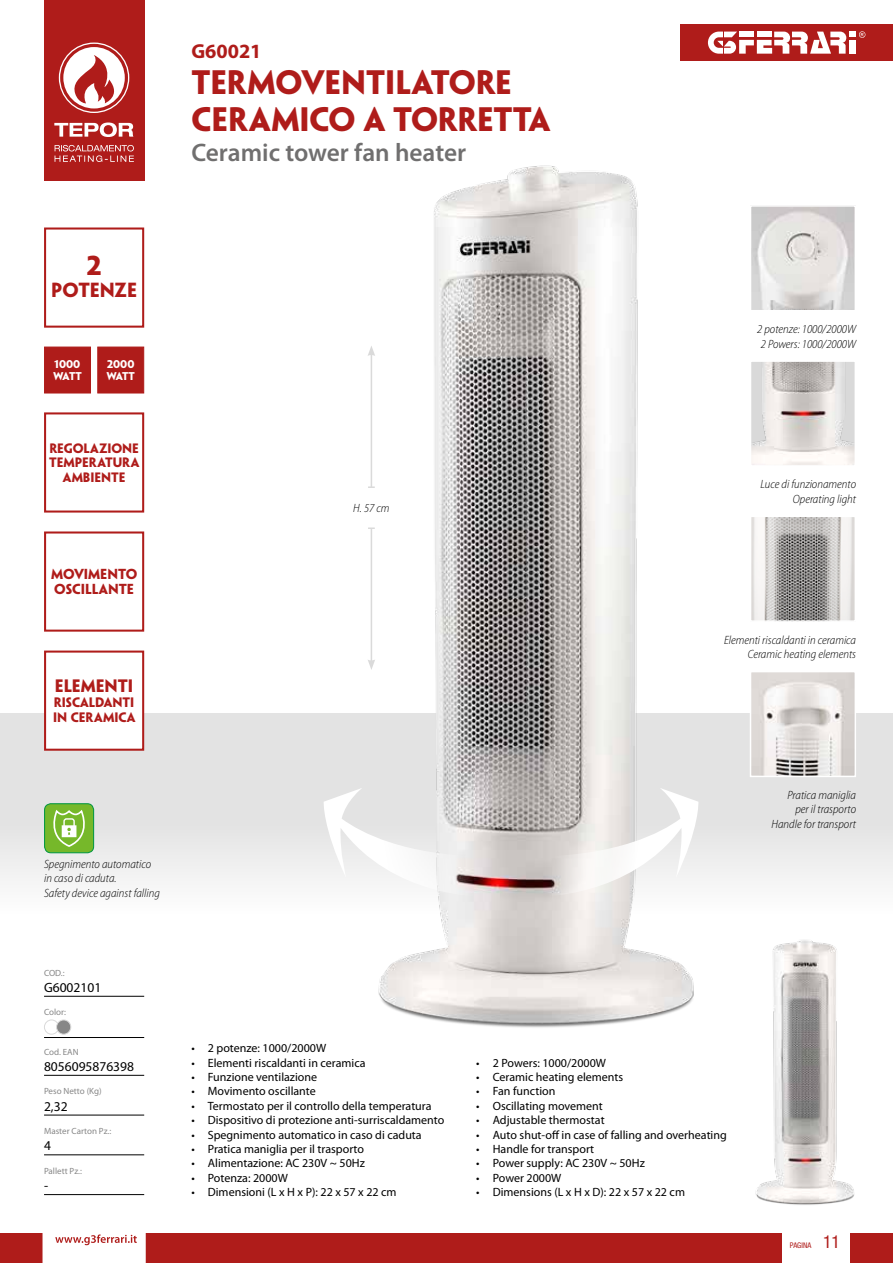
<style>
.page{position:relative;width:893px;height:1263px;background:#fff}
.page>*{position:absolute;margin:0;border:0;box-sizing:border-box;transform-origin:0 0}
.t1{font:700 30.45px/36.6px "Penumbra Sans Std";color:#af1c1a}
.t2{font:600 25.35px "Myriad Pro";color:#706f6f}
.t3{font:700 24.45px "Penumbra Sans Std";color:#af1c1a}
.t4{font:700 20.25px "Myriad Pro";color:#af1c1a}
.t5{font:700 18.3px "Penumbra Sans Std";color:#af1c1a}
.t6{font:condensed 17.85px "Helvetica Neue LT Std";color:#af1c1a}
.t7{font:700 16.2px "Penumbra Sans Std";color:#af1c1a}
.t8{font:13.5px "Myriad Pro";color:#000}
.t9{font:700 13.05px/15.6px "Penumbra Sans Std";color:#af1c1a}
.t10{font:700 12.3px/14.7px "Penumbra Sans Std";color:#af1c1a;text-align:center}
.t11{font:12px "Myriad Pro";color:#000}
.t12{font:italic 300 semi-condensed 12px/14.4px "Myriad Pro";color:#000;text-align:right}
.t13{font:700 10.2px/12.1px "Penumbra Sans Std";color:#fff}
.t14{font:9px "Myriad Pro";color:#878787}
.t15{font:condensed 7.8px "Helvetica Neue LT Std";color:#af1c1a}
</style>
<div class="page">
<div style="left:0;top:1233px;width:893px;height:30px;background:#af1c1a"></div>
<svg style="left:43px;top:1233px;width:103px;height:30px;background:#f8edec"></svg>
<div style="left:0;top:713px;width:893px;height:214px;background:linear-gradient(to bottom,#dbdbdb,#f9f9f9)"></div>
<div style="left:782px;top:1231px;width:67px;height:32px;background:#fff"></div>
<div style="left:44px;top:0;width:100px;height:181px;background:#af1c1a"></div>
<svg style="left:55px;top:145px;width:79px;height:17px"></svg>
<svg style="left:54px;top:122px;width:79px;height:15px"></svg>
<div style="left:59px;top:43px;width:70px;height:70px;border:1px solid #fff;border-radius:50%"></div>
<svg style="left:63px;top:47px;width:62px;height:61px"></svg>
<div style="left:680px;top:24px;width:213px;height:37px;background:#af1c1a"></div>
<hr style="left:0;top:24px;width:1px;height:37px;background:#af1c1a">
<svg style="left:708px;top:31px;width:157px;height:23px"></svg>
<hr style="left:44px;top:996px;width:100px;height:1px;background:#000">
<hr style="left:44px;top:1037px;width:100px;height:1px;background:#000">
<hr style="left:44px;top:1075px;width:100px;height:1px;background:#000">
<hr style="left:44px;top:1115px;width:100px;height:1px;background:#000">
<hr style="left:44px;top:1154px;width:100px;height:1px;background:#000">
<hr style="left:44px;top:1194px;width:100px;height:1px;background:#000">
<div style="left:44px;top:1019px;width:15px;height:15px;border:1px solid #dadada;border-radius:50%"></div>
<div style="left:57px;top:1020px;width:14px;height:14px;background:#878787;border-radius:50%"></div>
<div style="left:56px;top:1019px;width:15px;height:15px;border:1px solid #dadada;border-radius:50%"></div>
<div style="left:45px;top:804px;width:49px;height:49px;background:#76b82a;border-radius:6px"></div>
<svg style="left:53px;top:811px;width:32px;height:36px"></svg>
<div style="left:63px;top:818px;width:12px;height:14px;border:1px solid #fff;border-radius:2px"></div>
<div style="left:44px;top:803px;width:50px;height:50px;border:1px solid #009641;border-radius:6px"></div>
<div style="left:97px;top:347px;width:47px;height:46px;background:#af1c1a;border:1px solid #af1c1a"></div>
<div style="left:44px;top:347px;width:47px;height:46px;background:#af1c1a"></div>
<div style="left:44px;top:227px;width:100px;height:101px;background:#fff;border:2px solid #af1c1a"></div>
<div style="left:44px;top:412px;width:100px;height:100px;background:#fff;border:2px solid #af1c1a"></div>
<div style="left:44px;top:650px;width:100px;height:101px;background:#fff;border:2px solid #af1c1a"></div>
<div style="left:44px;top:531px;width:100px;height:101px;background:#fff;border:2px solid #af1c1a"></div>
<img style="left:301px;top:165px;width:451px;height:863px">
<svg style="left:319px;top:775px;width:171px;height:139px"></svg>
<svg style="left:532px;top:775px;width:171px;height:139px"></svg>
<img style="left:753px;top:208px;width:100px;height:100px">
<div style="left:750px;top:205px;width:106px;height:106px;border:2px solid #fff"></div>
<img style="left:753px;top:519px;width:100px;height:100px">
<div style="left:750px;top:516px;width:106px;height:106px;border:2px solid #fff"></div>
<img style="left:753px;top:674px;width:100px;height:100px">
<div style="left:750px;top:671px;width:106px;height:106px;border:2px solid #fff"></div>
<img style="left:753px;top:363px;width:100px;height:101px">
<div style="left:750px;top:360px;width:106px;height:107px;border:2px solid #fff"></div>
<img style="left:733px;top:927px;width:122px;height:278px">
<h3 class="t4" style="left:191px;top:40px;width:72px">G60021</h3>
<h1 class="t1" style="left:191px;top:64px;width:361px">TERMOVENTILATORE<br>CERAMICO A TORRETTA</h1>
<h2 class="t2" style="left:191px;top:139px;width:276px">Ceramic tower fan heater</h2>
<h3 class="t3" style="left:87px;top:250px;width:16px">2</h3>
<h3 class="t5" style="left:51px;top:279px;width:87px">POTENZE</h3>
<p class="t13" style="left:53px;top:358px;width:30px">1000<br>WATT</p>
<p class="t13" style="left:107px;top:358px;width:30px">2000<br>WATT</p>
<p class="t10" style="left:49px;top:440px;width:92px">REGOLAZIONE<br>TEMPERATURA<br>AMBIENTE</p>
<p class="t9" style="left:51px;top:566px;width:88px">MOVIMENTO<br>OSCILLANTE</p>
<h3 class="t7" style="left:55px;top:676px;width:80px">ELEMENTI</h3>
<p class="t10" style="left:53px;top:695px;width:84px;text-align:left">RISCALDANTI<br>IN CERAMICA</p>
<p class="t12" style="left:353px;top:502px;width:38px">H. 57 cm</p>
<p class="t12" style="left:44px;top:857px;width:117px;text-align:left">Spegnimento automatico in caso di caduta.<br>Safety device against falling</p>
<p class="t14" style="left:44px;top:968px;width:22px">COD.:</p>
<p class="t8" style="left:44px;top:980px;width:59px">G6002101</p>
<p class="t14" style="left:44px;top:1007px;width:24px">Color:</p>
<p class="t14" style="left:44px;top:1047px;width:36px">Cod. EAN</p>
<p class="t8" style="left:44px;top:1059px;width:92px">8056095876398</p>
<p class="t14" style="left:44px;top:1086px;width:59px">Peso Netto (Kg)</p>
<p class="t8" style="left:44px;top:1099px;width:25px">2,32</p>
<p class="t14" style="left:44px;top:1126px;width:69px">Master Carton Pz.:</p>
<p class="t8" style="left:44px;top:1138px;width:8px">4</p>
<p class="t14" style="left:44px;top:1166px;width:39px">Pallett Pz.:</p>
<p class="t8" style="left:44px;top:1178px;width:6px">-</p>
<p class="t11" style="left:191px;top:1042px;width:136px">• 2 potenze: 1000/2000W</p>
<p class="t11" style="left:191px;top:1056px;width:176px">• Elementi riscaldanti in ceramica</p>
<p class="t11" style="left:191px;top:1070px;width:127px">• Funzione ventilazione</p>
<p class="t11" style="left:191px;top:1085px;width:126px">• Movimento oscillante</p>
<p class="t11" style="left:191px;top:1099px;width:242px">• Termostato per il controllo della temperatura</p>
<p class="t11" style="left:191px;top:1114px;width:254px">• Dispositivo di protezione anti-surriscaldamento</p>
<p class="t11" style="left:191px;top:1128px;width:232px">• Spegnimento automatico in caso di caduta</p>
<p class="t11" style="left:191px;top:1142px;width:174px">• Pratica maniglia per il trasporto</p>
<p class="t11" style="left:191px;top:1157px;width:175px">• Alimentazione: AC 230V ~ 50Hz</p>
<p class="t11" style="left:191px;top:1171px;width:98px">• Potenza: 2000W</p>
<p class="t11" style="left:191px;top:1186px;width:207px">• Dimensioni (L x H x P): 22 x 57 x 22 cm</p>
<p class="t12" style="left:757px;top:322px;width:100px;text-align:left">2 potenze: 1000/2000W<br>2 Powers: 1000/2000W</p>
<p class="t12" style="left:760px;top:478px;width:97px">Luce di funzionamento<br>Operating light</p>
<p class="t12" style="left:724px;top:633px;width:134px">Elementi riscaldanti in ceramica<br>Ceramic heating elements</p>
<p class="t12" style="left:771px;top:788px;width:86px">Pratica maniglia per il trasporto<br>Handle for transport</p>
<p class="t11" style="left:476px;top:1056px;width:131px">• 2 Powers: 1000/2000W</p>
<p class="t11" style="left:476px;top:1070px;width:149px">• Ceramic heating elements</p>
<p class="t11" style="left:476px;top:1085px;width:81px">• Fan function</p>
<p class="t11" style="left:476px;top:1099px;width:128px">• Oscillating movement</p>
<p class="t11" style="left:476px;top:1114px;width:130px">• Adjustable thermostat</p>
<p class="t11" style="left:476px;top:1128px;width:252px">• Auto shut-off in case of falling and overheating</p>
<p class="t11" style="left:476px;top:1142px;width:119px">• Handle for transport</p>
<p class="t11" style="left:476px;top:1157px;width:170px">• Power supply: AC 230V ~ 50Hz</p>
<p class="t11" style="left:476px;top:1171px;width:87px">• Power 2000W</p>
<p class="t11" style="left:476px;top:1186px;width:210px">• Dimensions (L x H x D): 22 x 57 x 22 cm</p>
<p class="t15" style="left:790px;top:1240px;width:23px">PAGINA</p>
<h3 class="t6" style="left:823px;top:1231px;width:19px">11</h3>
</div>
